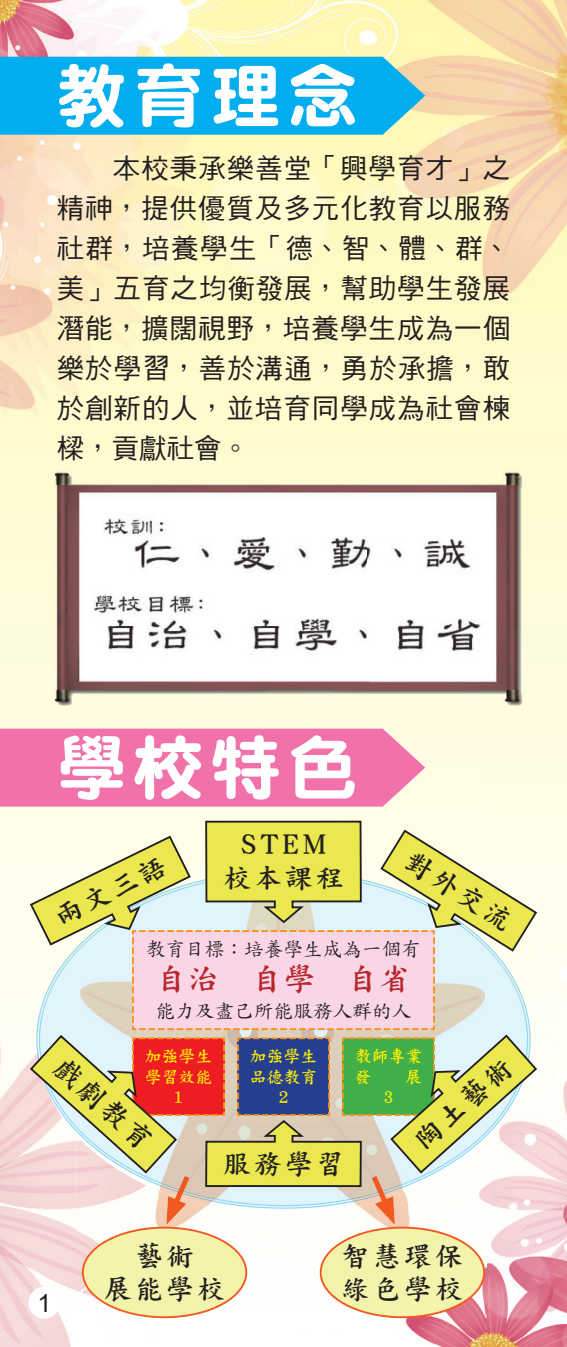
<style>
.page{position:relative;width:567px;height:1347px;background:#fff}
.page>*{position:absolute;margin:0;border:0;box-sizing:border-box;transform-origin:0 0}
.t1{font:70px "DF Yuan Std W9";letter-spacing:.1em;color:#fff}
.t2{font:32px "DF Kai Shu Std W7";color:#b7282e}
.t3{font:28.25px "DF Kai Shu Std W7";color:#231f20}
.t4{font:28px/33.8px "DF Kai Shu Std W7";letter-spacing:.1em;color:#231f20;text-align:center}
.t5{font:27.5px/40px "DF Hei Std W5";letter-spacing:.035em;color:#231f20;text-align:justify}
.t6{font:25px "Arial";color:#231f20}
.t7{font:19.75px "DF Kai Shu Std W5";color:#231f20}
.t8{font:17px/20.2px "DF Kai Shu Std W7";color:#fff101;text-align:center}
</style>
<div class="page">
<img style="left:0;top:0;width:567px;height:538px">
<img style="left:0;top:538px;width:80px;height:808px">
<img style="left:487px;top:538px;width:80px;height:808px">
<img style="left:80px;top:1235px;width:407px;height:111px">
<img style="left:0;top:0;width:190px;height:57px">
<div style="left:0;top:57px;width:425px;height:78px;background:#00aeef"></div>
<img style="left:50px;top:470px;width:477px;height:238px">
<div style="left:0;top:728px;width:425px;height:78px;background:#f171ab"></div>
<img style="left:76px;top:1224px;width:83px;height:11px">
<img style="left:408px;top:1224px;width:83px;height:11px">
<img style="left:159px;top:1224px;width:249px;height:11px">
<div style="left:83px;top:1227px;width:163px;height:90px;background:#f3f3ab;border-radius:50%"></div>
<div style="left:82px;top:1226px;width:165px;height:92px;border:2px solid #f15921;border-radius:50%"></div>
<div style="left:321px;top:1227px;width:163px;height:90px;background:#f3f3ab;border-radius:50%"></div>
<div style="left:320px;top:1226px;width:165px;height:92px;border:2px solid #f15921;border-radius:50%"></div>
<svg style="left:29px;top:819px;width:509px;height:405px;background:#dcd2ad"></svg>
<div style="left:28px;top:1286px;width:32px;height:32px;background:#fff;border-radius:50%"></div>
<h1 class="t1" style="left:57px;top:58px;width:302px">教育理念</h1>
<p class="t5" style="left:57px;top:147px;width:455px">　　本校秉承樂善堂「興學育才」之精神，提供優質及多元化教育以服務社群，培養學生「德、智、體、群、美」五育之均衡發展，幫助學生發展潛能，擴闊視野，培養學生成為一個樂於學習，善於溝通，勇於承擔，敢於創新的人，並培育同學成為社會楝樑，貢獻社會。</p>
<h1 class="t1" style="left:57px;top:730px;width:302px">學校特色</h1>
<p class="t4" style="left:223px;top:827px;width:122px">STEM校本課程</p>
<p class="t4" style="left:49px;top:902px;width:122px;rotate:-26deg">兩文三語</p>
<p class="t4" style="left:416px;top:844px;width:122px;rotate:32deg">對外交流</p>
<p class="t7" style="left:146px;top:938px;width:277px">教育目標：培養學生成為一個有</p>
<p class="t2" style="left:156px;top:961px;width:257px">自治 自學 自省</p>
<p class="t7" style="left:155px;top:1000px;width:257px">能力及盡己所能服務人群的人</p>
<p class="t8" style="left:145px;top:1046px;width:69px">加強學生學習效能<br>1</p>
<p class="t8" style="left:250px;top:1046px;width:69px">加強學生品德教育<br>2</p>
<p class="t8" style="left:355px;top:1046px;width:69px">教師專業發　　展<br>3</p>
<p class="t3" style="left:69px;top:1052px;width:122px;rotate:42deg">戲劇教育</p>
<p class="t3" style="left:408px;top:1132px;width:122px;rotate:-42deg">陶土藝術</p>
<p class="t4" style="left:223px;top:1146px;width:122px">服務學習</p>
<p class="t6" style="left:37px;top:1285px;width:15px">1</p>
<p class="t4" style="left:104px;top:1238px;width:122px">藝術<br>展能學校</p>
<p class="t4" style="left:342px;top:1238px;width:122px">智慧環保</p>
<p class="t4" style="left:342px;top:1272px;width:122px">綠色學校</p>
</div>
